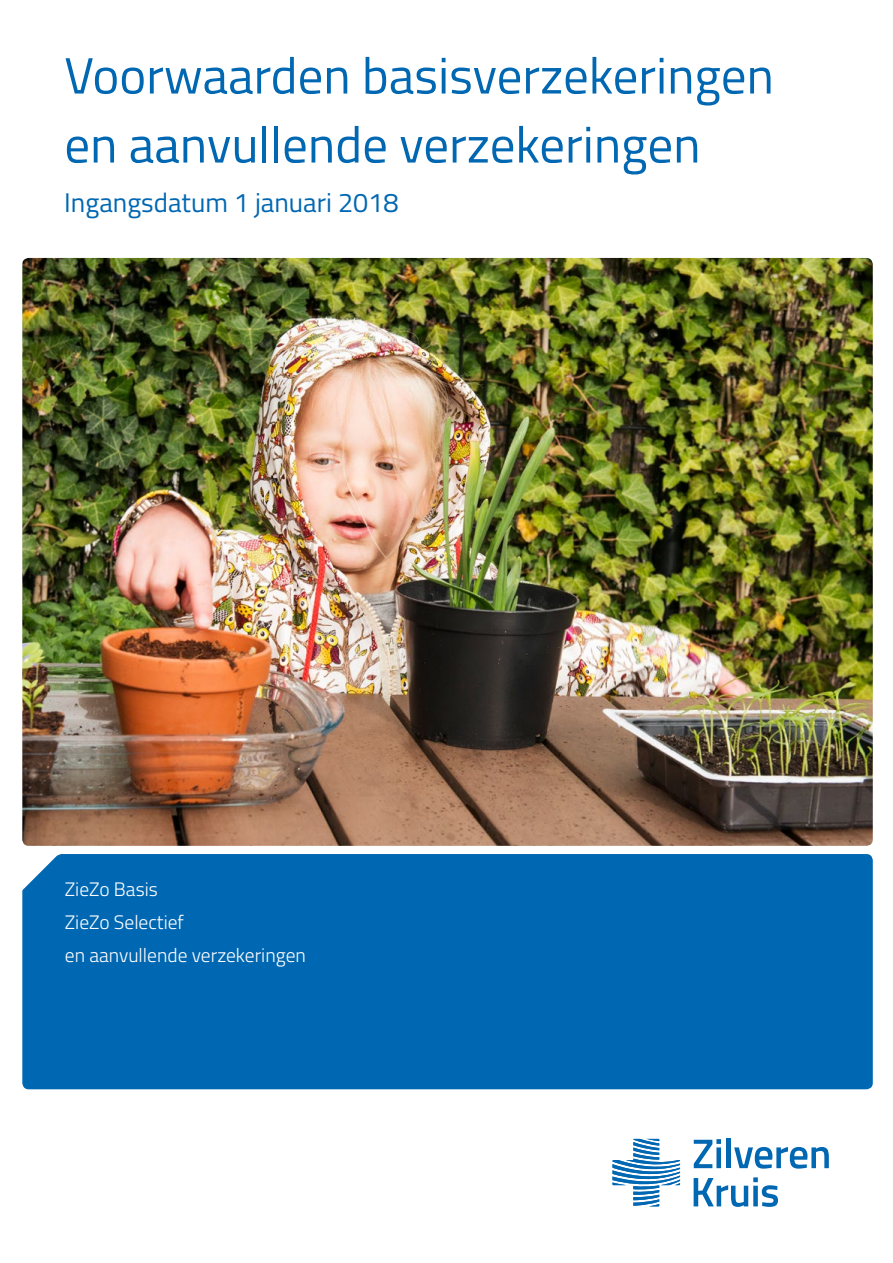
<style>
.page{position:relative;width:893px;height:1263px;background:#fff}
.page>*{position:absolute;margin:0;border:0;box-sizing:border-box;transform-origin:0 0}
.t1{font:51px/69px "Titillium Web";color:#0067b2}
.t2{font:27px "Titillium Web";color:#0067b2}
.t3{font:300 19.5px/33px "Titillium Web";color:#fff}
</style>
<div class="page">
<img style="left:22px;top:258px;width:851px;height:588px">
<div style="left:22px;top:854px;width:851px;height:235px;background:#0067b2;border-radius:6px"></div>
<svg style="left:22px;top:854px;width:40px;height:42px"></svg>
<svg style="left:694px;top:1139px;width:27px;height:29px"></svg>
<div style="left:726px;top:1139px;width:5px;height:29px;background:#0067b2"></div>
<svg style="left:734px;top:1147px;width:95px;height:21px"></svg>
<svg style="left:694px;top:1177px;width:84px;height:29px"></svg>
<svg style="left:612px;top:1139px;width:68px;height:67px"></svg>
<p class="t1" style="left:64px;top:39px;width:711px">Voorwaarden basisverzekeringen en aanvullende verzekeringen</p>
<p class="t2" style="left:64px;top:183px;width:336px">Ingangsdatum 1 januari 2018</p>
<p class="t3" style="left:65px;top:871px;width:243px">ZieZo Basis<br>ZieZo Selectief<br>en aanvullende verzekeringen</p>
</div>
